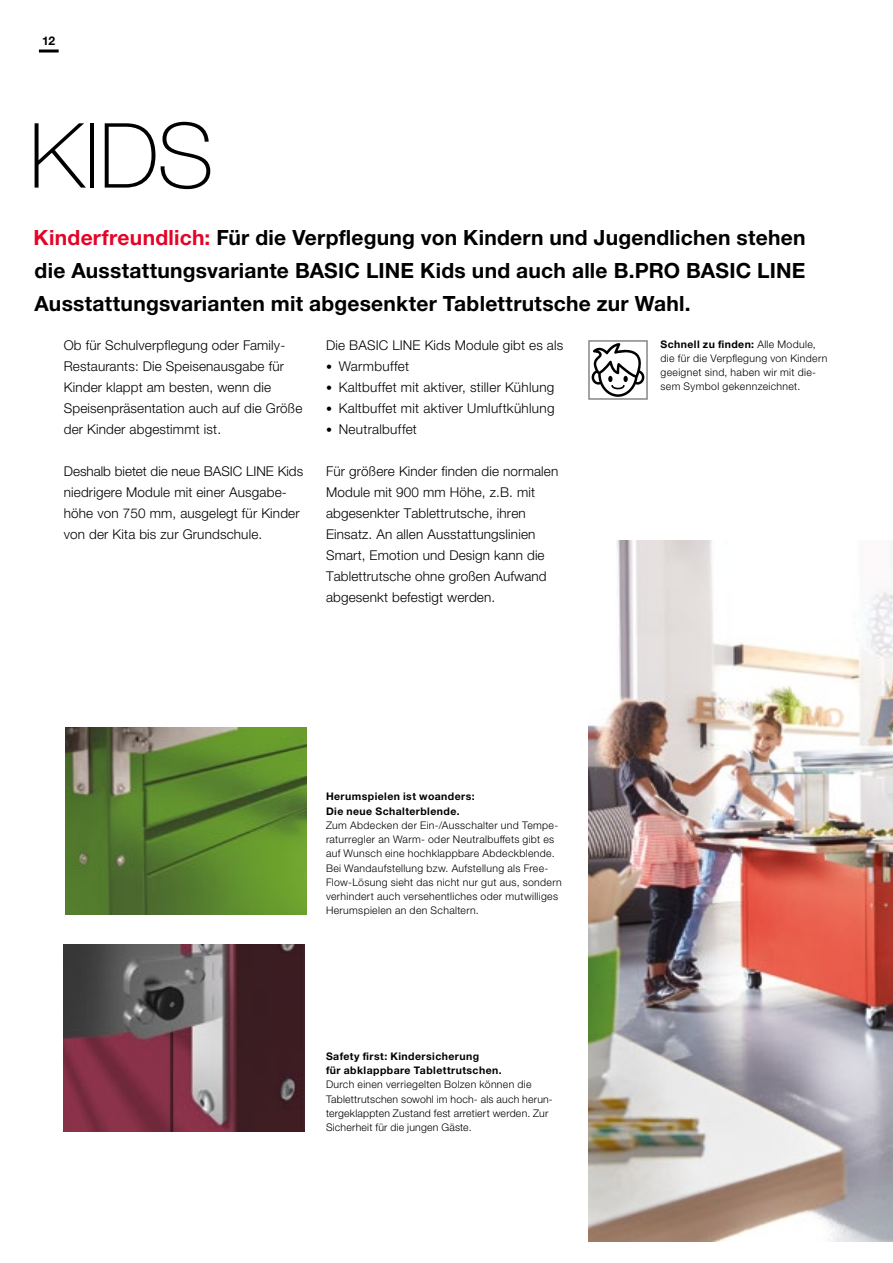
<style>
.page{position:relative;width:893px;height:1263px;background:#fff}
.page>*{position:absolute;margin:0;border:0;box-sizing:border-box;transform-origin:0 0}
.t1{font:100 90px "Helvetica Neue LTW1 G";color:#000}
.t2{font:700 21px/33px "Helvetica Neue LTW1 G";letter-spacing:.01em;color:#000;text-align:justify}
.t3{font:300 13.5px/21px "Helvetica Neue LTW1 G";letter-spacing:.01em;color:#000}
.t4{font:700 12px "Helvetica Neue LTW1 G";color:#000}
.t5{font:300 10.5px/14.2px "Helvetica Neue LTW1 G";letter-spacing:.03em;color:#000}
.t6{font:700 10.5px/14.2px "Helvetica Neue LTW1 G";letter-spacing:.04em;color:#000}
.s1{color:#e40428}
.s2{font-size:12px}
.s3{font-weight:700}
</style>
<div class="page">
<img style="left:588px;top:540px;width:305px;height:702px">
<svg style="left:592px;top:343px;width:52px;height:54px"></svg>
<div style="left:588px;top:340px;width:60px;height:60px;border:2px solid #878787"></div>
<img style="left:65px;top:727px;width:241px;height:187px">
<img style="left:64px;top:944px;width:241px;height:187px">
<hr style="left:39px;top:50px;width:20px;height:3px;background:#000">
<p class="t4" style="left:42px;top:33px;width:15px">12</p>
<h1 class="t1" style="left:29px;top:102px;width:186px">KIDS</h1>
<h2 class="t2" style="left:34px;top:220px;width:773px"><span class="s1">Kinderfreundlich:</span> Für die Verpflegung von Kindern und Jugendlichen stehen die Ausstattungsvariante BASIC LINE Kids und auch alle B.PRO BASIC LINE Ausstattungsvarianten mit abgesenkter Tablettrutsche zur Wahl.</h2>
<p class="t3" style="left:64px;top:334px;width:240px">Ob für Schulverpflegung oder Family-Restaurants: Die Speisenausgabe für Kinder klappt am besten, wenn die Speisenpräsentation auch auf die Größe der Kinder abgestimmt ist.</p>
<p class="t3" style="left:64px;top:460px;width:241px">Deshalb bietet die neue BASIC LINE Kids niedrigere Module mit einer Ausgabe&shy;höhe von 750 mm, ausgelegt für Kinder von der Kita bis zur Grundschule.</p>
<p class="t3" style="left:326px;top:334px;width:239px">Die BASIC LINE Kids Module gibt es als</p>
<p class="t3" style="left:326px;top:355px;width:85px"><span class="s2">•</span> Warmbuffet</p>
<p class="t3" style="left:326px;top:376px;width:230px"><span class="s2">•</span> Kaltbuffet mit aktiver, stiller Kühlung</p>
<p class="t3" style="left:326px;top:397px;width:230px"><span class="s2">•</span> Kaltbuffet mit aktiver Umluftkühlung</p>
<p class="t3" style="left:326px;top:418px;width:92px"><span class="s2">•</span> Neutralbuffet</p>
<p class="t3" style="left:326px;top:460px;width:234px">Für größere Kinder finden die normalen Module mit 900 mm Höhe, z.B. mit abgesenkter Tablettrutsche, ihren Einsatz. An allen Ausstattungslinien Smart, Emotion und Design kann die Tablettrutsche ohne großen Aufwand abgesenkt befestigt werden.</p>
<p class="t6" style="left:326px;top:789px;width:150px">Herumspielen ist woanders:<br>Die neue Schalterblende.</p>
<p class="t5" style="left:326px;top:818px;width:237px">Zum Abdecken der Ein-/Ausschalter und Tempe&shy;raturregler an Warm- oder Neutralbuffets gibt es auf Wunsch eine hochklappbare Abdeckblende.<br>Bei Wandaufstellung bzw. Aufstellung als Free-Flow-Lösung sieht das nicht nur gut aus, sondern verhindert auch versehentliches oder mutwilliges Herumspielen an den Schaltern.</p>
<p class="t6" style="left:326px;top:1049px;width:177px">Safety first: Kindersicherung<br>für abklappbare Tablettrutschen.</p>
<p class="t5" style="left:326px;top:1077px;width:228px">Durch einen verriegelten Bolzen können die Tablettrutschen sowohl im hoch- als auch herun&shy;tergeklappten Zustand fest arretiert werden. Zur Sicherheit für die jungen Gäste.</p>
<p class="t5" style="left:660px;top:337px;width:168px"><span class="s3">Schnell zu finden:</span> Alle Module, die für die Verpflegung von Kindern geeignet sind, haben wir mit die&shy;sem Symbol gekennzeichnet.</p>
</div>
